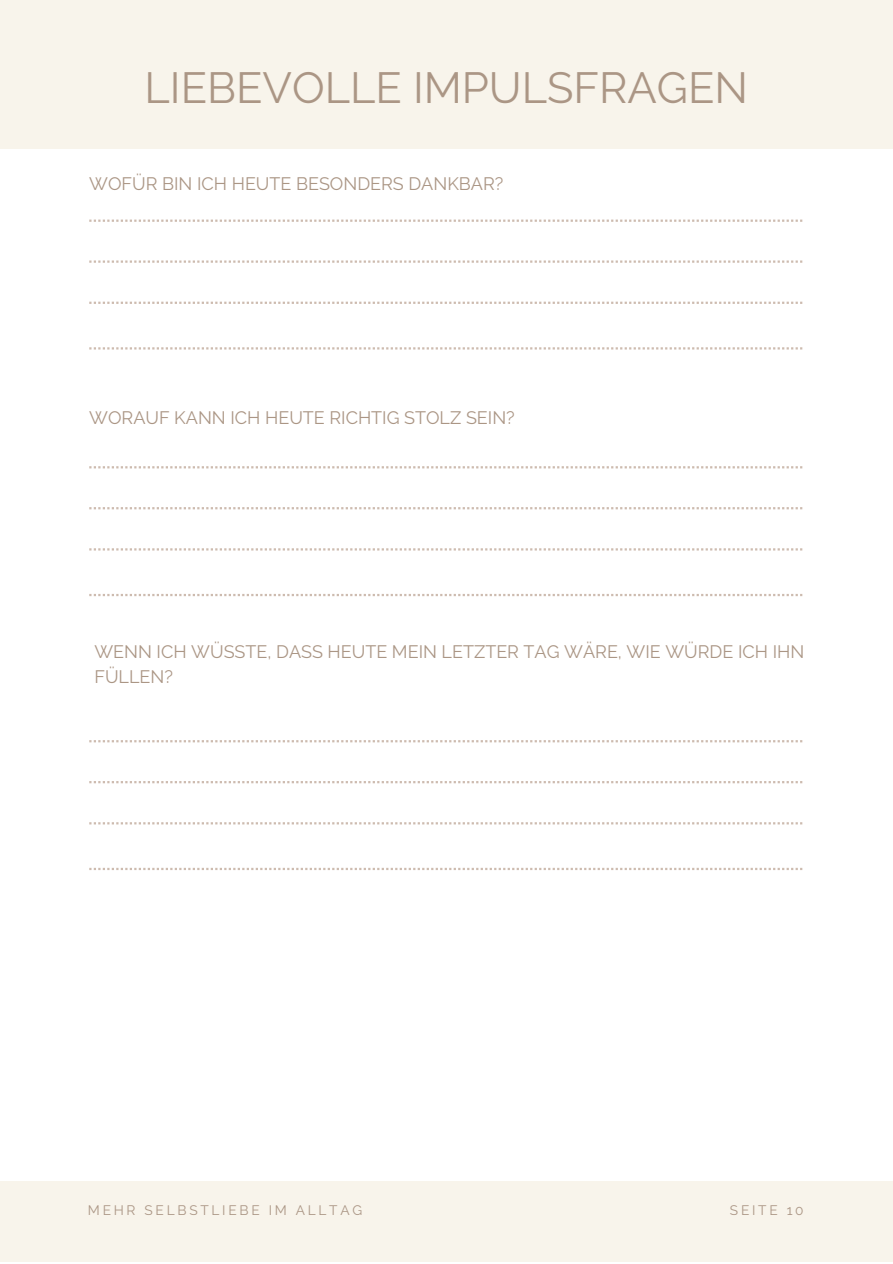
<style>
.page{position:relative;width:893px;height:1264px;background:#fff}
.page>*{position:absolute;margin:0;border:0;box-sizing:border-box;transform-origin:0 0}
.t1{font:43.5px "Raleway";color:#ab9685}
.t2{font:18px/24.8px "Raleway";color:#ab9685}
.t3{font:13.65px "Raleway";letter-spacing:.2em;color:#ab9685}
</style>
<div class="page">
<div style="left:0;top:0;width:892px;height:148px;background:#f8f4eb"></div>
<div style="left:0;top:1180px;width:892px;height:81px;background:#f8f4eb"></div>
<svg style="left:89px;top:219px;width:713px;height:3px"></svg>
<svg style="left:89px;top:260px;width:713px;height:3px"></svg>
<svg style="left:89px;top:302px;width:713px;height:2px"></svg>
<svg style="left:89px;top:347px;width:713px;height:2px"></svg>
<svg style="left:89px;top:466px;width:713px;height:2px"></svg>
<svg style="left:89px;top:507px;width:713px;height:2px"></svg>
<svg style="left:89px;top:548px;width:713px;height:2px"></svg>
<svg style="left:89px;top:594px;width:713px;height:2px"></svg>
<svg style="left:89px;top:740px;width:713px;height:2px"></svg>
<svg style="left:89px;top:781px;width:713px;height:2px"></svg>
<svg style="left:89px;top:822px;width:713px;height:2px"></svg>
<svg style="left:89px;top:867px;width:713px;height:3px"></svg>
<p class="t1" style="left:144px;top:62px;width:605px">LIEBEVOLLE IMPULSFRAGEN</p>
<p class="t2" style="left:89px;top:171px;width:415px">WOFÜR BIN ICH HEUTE BESONDERS DANKBAR?</p>
<p class="t2" style="left:89px;top:405px;width:427px">WORAUF KANN ICH HEUTE RICHTIG STOLZ SEIN?</p>
<p class="t2" style="left:94px;top:639px;width:711px">WENN ICH WÜSSTE, DASS HEUTE MEIN LETZTER TAG WÄRE, WIE WÜRDE ICH IHN<br>FÜLLEN?</p>
<p class="t3" style="left:88px;top:1201px;width:276px">MEHR SELBSTLIEBE IM ALLTAG</p>
<p class="t3" style="left:730px;top:1201px;width:75px">SEITE 10</p>
</div>
